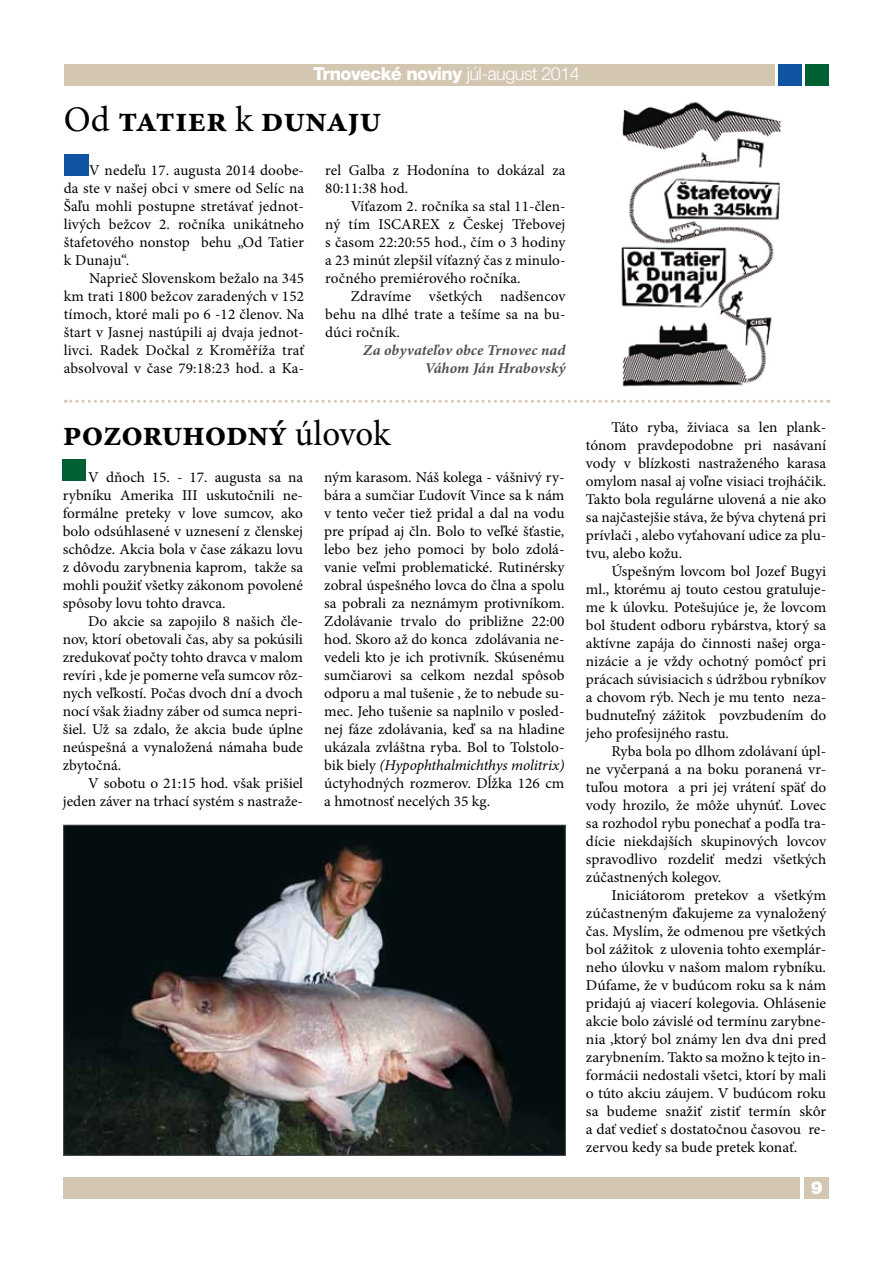
<style>
.page{position:relative;width:893px;height:1263px;background:#fff}
.page>*{position:absolute;margin:0;border:0;box-sizing:border-box;transform-origin:0 0}
.t1{font:700 36px "Minion Pro";letter-spacing:-.01em;color:#000}
.t2{font:800 18px "Helvetica Neue LT Pro";letter-spacing:-.03em;color:#fff}
.t3{font:900 18px "Helvetica Neue LT Pro";color:#fff}
.t4{font:15px/18px "Minion Pro";color:#000;text-align:justify}
.t5{font:15px "Minion Pro";color:#000;scale:1.04 1}
.t6{font:italic 700 15px "Minion Pro";letter-spacing:.005em;color:#504f53}
.s1{font-weight:300}
.s2{font-weight:400}
.s3{font-style:italic}
</style>
<div class="page">
<div style="left:804px;top:1177px;width:25px;height:22px;background:#d4c7b2"></div>
<div style="left:64px;top:1177px;width:736px;height:22px;background:#d4c7b2"></div>
<div style="left:805px;top:64px;width:24px;height:22px;background:#005f33"></div>
<div style="left:778px;top:64px;width:23px;height:22px;background:#0f55a4"></div>
<div style="left:64px;top:64px;width:711px;height:22px;background:#d4c7b2"></div>
<div style="left:64px;top:154px;width:24px;height:22px;background:#0f55a4"></div>
<img style="left:65px;top:827px;width:499px;height:326px">
<div style="left:63px;top:459px;width:23px;height:22px;background:#005f33"></div>
<img style="left:621px;top:101px;width:160px;height:286px">
<svg style="left:65px;top:400px;width:757px;height:3px"></svg>
<p class="t2" style="left:313px;top:63px;width:268px">Trnovecké noviny <span class="s1">júl-august 2014</span></p>
<p class="t1" style="left:64px;top:94px;width:319px"><span class="s2">Od</span> tatier <span class="s2">k</span> dunaju</p>
<p class="t4" style="left:89px;top:161px;width:216px">V nedeľu 17. augusta 2014 doobe-</p>
<p class="t4" style="left:64px;top:179px;width:242px">da ste v našej obci v smere od Selíc na</p>
<p class="t4" style="left:64px;top:197px;width:242px">Šaľu mohli postupne stretávať jednot-</p>
<p class="t4" style="left:64px;top:215px;width:242px">livých bežcov 2. ročníka unikátneho</p>
<p class="t4" style="left:64px;top:233px;width:242px">štafetového nonstop behu „Od Tatier</p>
<p class="t4" style="left:64px;top:251px;width:67px">k Dunaju“.</p>
<p class="t4" style="left:89px;top:269px;width:216px">Naprieč Slovenskom bežalo na 345</p>
<p class="t4" style="left:64px;top:287px;width:242px">km trati 1800 bežcov zaradených v 152</p>
<p class="t4" style="left:64px;top:305px;width:242px">tímoch, ktoré mali po 6 -12 členov. Na</p>
<p class="t4" style="left:64px;top:323px;width:242px">štart v Jasnej nastúpili aj dvaja jednot-</p>
<p class="t4" style="left:64px;top:341px;width:242px">livci. Radek Dočkal z Kroměříža trať</p>
<p class="t4" style="left:64px;top:359px;width:242px">absolvoval v čase 79:18:23 hod. a Ka-</p>
<p class="t4" style="left:325px;top:161px;width:242px">rel Galba z Hodonína to dokázal za</p>
<p class="t4" style="left:325px;top:179px;width:85px">80:11:38 hod.</p>
<p class="t4" style="left:351px;top:197px;width:216px">Víťazom 2. ročníka sa stal 11-člen-</p>
<p class="t4" style="left:325px;top:215px;width:242px">ný tím ISCAREX z Českej Třebovej</p>
<p class="t4" style="left:325px;top:233px;width:242px">s časom 22:20:55 hod., čím o 3 hodiny</p>
<p class="t4" style="left:325px;top:251px;width:242px">a 23 minút zlepšil víťazný čas z minulo-</p>
<p class="t4" style="left:325px;top:269px;width:197px">ročného premiérového ročníka.</p>
<p class="t4" style="left:351px;top:287px;width:216px">Zdravíme všetkých nadšencov</p>
<p class="t4" style="left:325px;top:305px;width:242px">behu na dlhé trate a tešíme sa na bu-</p>
<p class="t4" style="left:325px;top:323px;width:76px">dúci ročník.</p>
<p class="t6" style="left:363px;top:339px;width:204px">Za obyvateľov obce Trnovec nad</p>
<p class="t6" style="left:425px;top:357px;width:142px">Váhom Ján Hrabovský</p>
<p class="t1" style="left:63px;top:408px;width:329px">pozoruhodný <span class="s2">úlovok</span></p>
<p class="t4" style="left:88px;top:468px;width:216px">V dňoch 15. - 17. augusta sa na</p>
<p class="t4" style="left:63px;top:486px;width:242px">rybníku Amerika III uskutočnili ne-</p>
<p class="t4" style="left:63px;top:504px;width:242px">formálne preteky v love sumcov, ako</p>
<p class="t4" style="left:63px;top:522px;width:242px">bolo odsúhlasené v uznesení z členskej</p>
<p class="t4" style="left:63px;top:540px;width:242px">schôdze. Akcia bola v čase zákazu lovu</p>
<p class="t4" style="left:63px;top:558px;width:242px">z dôvodu zarybnenia kaprom, takže sa</p>
<p class="t4" style="left:63px;top:576px;width:242px">mohli použiť všetky zákonom povolené</p>
<p class="t4" style="left:63px;top:594px;width:164px">spôsoby lovu tohto dravca.</p>
<p class="t4" style="left:88px;top:612px;width:216px">Do akcie sa zapojilo 8 našich čle-</p>
<p class="t4" style="left:63px;top:630px;width:242px">nov, ktorí obetovali čas, aby sa pokúsili</p>
<p class="t4" style="left:63px;top:648px;width:242px">zredukovať počty tohto dravca v malom</p>
<p class="t4" style="left:63px;top:666px;width:242px">revíri , kde je pomerne veľa sumcov rôz-</p>
<p class="t4" style="left:63px;top:684px;width:242px">nych veľkostí. Počas dvoch dní a dvoch</p>
<p class="t4" style="left:63px;top:702px;width:242px">nocí však žiadny záber od sumca nepri-</p>
<p class="t4" style="left:63px;top:720px;width:242px">šiel. Už sa zdalo, že akcia bude úplne</p>
<p class="t4" style="left:63px;top:738px;width:242px">neúspešná a vynaložená námaha bude</p>
<p class="t4" style="left:63px;top:756px;width:60px">zbytočná.</p>
<p class="t4" style="left:88px;top:774px;width:216px">V sobotu o 21:15 hod. však prišiel</p>
<p class="t4" style="left:63px;top:792px;width:242px">jeden záver na trhací systém s nastraže-</p>
<p class="t4" style="left:324px;top:468px;width:242px">ným karasom. Náš kolega - vášnivý ry&shy;bára a sumčiar Ľudovít Vince sa k nám v tento večer tiež pridal a dal na vodu pre prípad aj čln. Bolo to veľké šťastie, lebo bez jeho pomoci by bolo zdolá&shy;vanie veľmi problematické. Rutinérsky zobral úspešného lovca do člna a spolu sa pobrali za neznámym protivníkom.<br>Zdolávanie trvalo do približne 22:00 hod. Skoro až do konca zdolávania ne&shy;vedeli kto je ich protivník. Skúsenému sumčiarovi sa celkom nezdal spôsob odporu a mal tušenie , že to nebude su&shy;mec. Jeho tušenie sa naplnilo v posled&shy;nej fáze zdolávania, keď sa na hladine ukázala zvláštna ryba. Bol to Tolstolo&shy;bik biely <span class="s3">(Hypophthalmichthys molitrix) </span>úctyhodných rozmerov. Dĺžka 126 cm a hmotnosť necelých 35 kg.</p>
<p class="t4" style="left:611px;top:418px;width:216px">Táto ryba, živiaca sa len plank-</p>
<p class="t4" style="left:586px;top:436px;width:242px">tónom pravdepodobne pri nasávaní</p>
<p class="t4" style="left:586px;top:454px;width:242px">vody v blízkosti nastraženého karasa</p>
<p class="t4" style="left:586px;top:472px;width:242px">omylom nasal aj voľne visiaci trojháčik.</p>
<p class="t4" style="left:586px;top:490px;width:242px">Takto bola regulárne ulovená a nie ako</p>
<p class="t4" style="left:586px;top:508px;width:242px">sa najčastejšie stáva, že býva chytená pri</p>
<p class="t4" style="left:586px;top:526px;width:242px">prívlači , alebo vyťahovaní udice za plu-</p>
<p class="t4" style="left:586px;top:544px;width:98px">tvu, alebo kožu.</p>
<p class="t4" style="left:611px;top:562px;width:216px">Úspešným lovcom bol Jozef Bugyi</p>
<p class="t4" style="left:586px;top:580px;width:242px">ml., ktorému aj touto cestou gratuluje-</p>
<p class="t4" style="left:586px;top:598px;width:242px">me k úlovku. Potešujúce je, že lovcom</p>
<p class="t4" style="left:586px;top:616px;width:242px">bol študent odboru rybárstva, ktorý sa</p>
<p class="t4" style="left:586px;top:634px;width:242px">aktívne zapája do činnosti našej orga-</p>
<p class="t4" style="left:586px;top:652px;width:242px">nizácie a je vždy ochotný pomôcť pri</p>
<p class="t4" style="left:586px;top:670px;width:242px">prácach súvisiacich s údržbou rybníkov</p>
<p class="t4" style="left:586px;top:688px;width:242px">a chovom rýb. Nech je mu tento neza-</p>
<p class="t4" style="left:586px;top:706px;width:242px">budnuteľný zážitok povzbudením do</p>
<p class="t4" style="left:586px;top:724px;width:145px">jeho profesijného rastu.</p>
<p class="t4" style="left:611px;top:742px;width:216px">Ryba bola po dlhom zdolávaní úpl-</p>
<p class="t4" style="left:586px;top:760px;width:242px">ne vyčerpaná a na boku poranená vr-</p>
<p class="t4" style="left:586px;top:778px;width:242px">tuľou motora a pri jej vrátení späť do</p>
<p class="t4" style="left:586px;top:796px;width:242px">vody hrozilo, že môže uhynúť. Lovec</p>
<p class="t4" style="left:586px;top:814px;width:242px">sa rozhodol rybu ponechať a podľa tra-</p>
<p class="t4" style="left:586px;top:832px;width:242px">dície niekdajších skupinových lovcov</p>
<p class="t4" style="left:586px;top:850px;width:242px">spravodlivo rozdeliť medzi všetkých</p>
<p class="t4" style="left:586px;top:868px;width:137px">zúčastnených kolegov.</p>
<p class="t5" style="left:611px;top:885px;width:208px">Iniciátorom pretekov a všetkým</p>
<p class="t5" style="left:586px;top:903px;width:233px">zúčastneným ďakujeme za vynaložený</p>
<p class="t5" style="left:586px;top:921px;width:232px">čas. Myslím, že odmenou pre všetkých</p>
<p class="t5" style="left:586px;top:939px;width:232px">bol zážitok z ulovenia tohto exemplár-</p>
<p class="t5" style="left:586px;top:957px;width:232px">neho úlovku v našom malom rybníku.</p>
<p class="t5" style="left:586px;top:975px;width:232px">Dúfame, že v budúcom roku sa k nám</p>
<p class="t5" style="left:586px;top:993px;width:233px">pridajú aj viacerí kolegovia. Ohlásenie</p>
<p class="t5" style="left:586px;top:1011px;width:232px">akcie bolo závislé od termínu zarybne-</p>
<p class="t5" style="left:586px;top:1029px;width:233px">nia ,ktorý bol známy len dva dni pred</p>
<p class="t5" style="left:586px;top:1047px;width:233px">zarybnením. Takto sa možno k tejto in-</p>
<p class="t5" style="left:586px;top:1065px;width:233px">formácii nedostali všetci, ktorí by mali</p>
<p class="t5" style="left:586px;top:1083px;width:232px">o túto akciu záujem. V budúcom roku</p>
<p class="t5" style="left:586px;top:1101px;width:233px">sa budeme snažiť zistiť termín skôr</p>
<p class="t5" style="left:586px;top:1119px;width:232px">a dať vedieť s dostatočnou časovou re-</p>
<p class="t5" style="left:586px;top:1137px;width:205px">zervou kedy sa bude pretek konať.</p>
<p class="t3" style="left:811px;top:1177px;width:14px">9</p>
</div>
